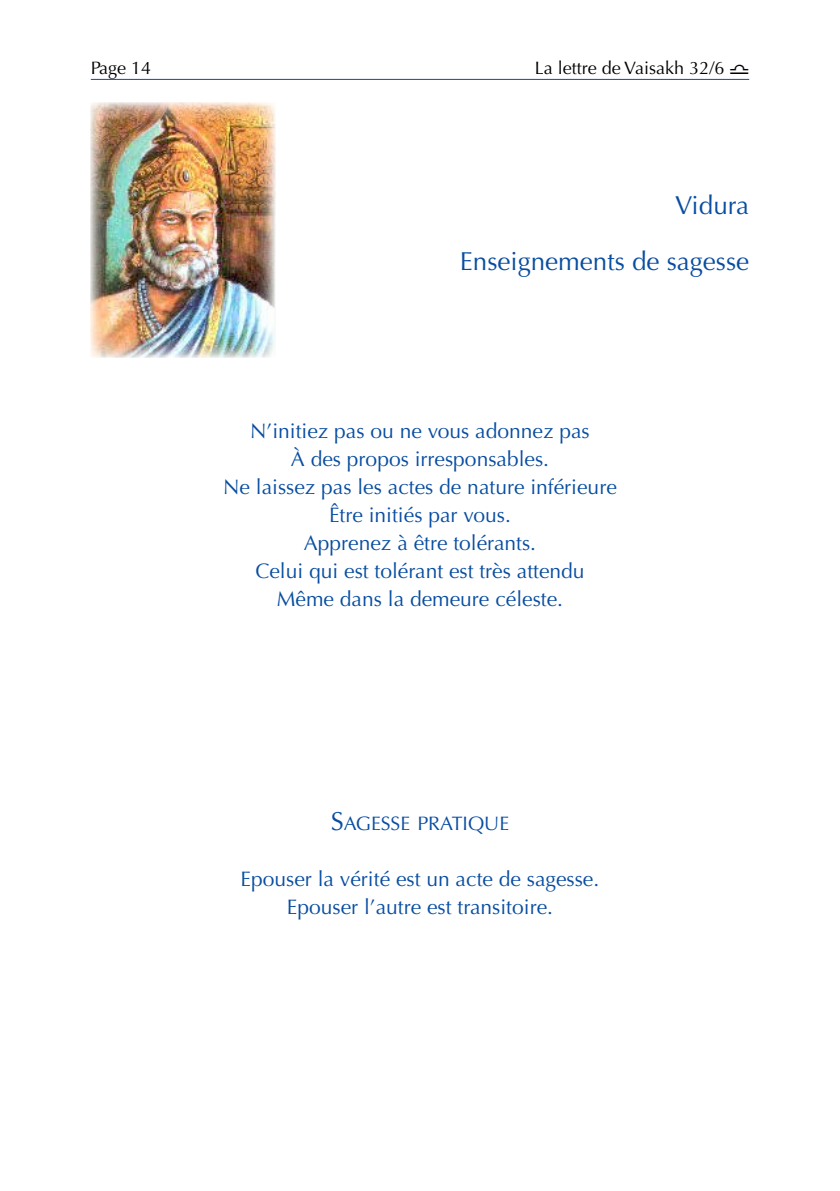
<style>
.page{position:relative;width:840px;height:1191px;background:#fff}
.page>*{position:absolute;margin:0;border:0;box-sizing:border-box;transform-origin:0 0}
.t1{font:26px/56px "Optima";color:#084da1;text-align:right}
.t2{font:21px/28px "Optima";color:#084da1;text-align:center}
.t3{font:19.6px "Optima";color:#084da1}
.t4{font:18px "Optima";color:#000}
.s1{font-family:"Glyphs"}
.s2{font-size:26px}
</style>
<div class="page">
<hr style="left:91px;top:79px;width:657px;height:1px;background:#084da1">
<img style="left:91px;top:102px;width:184px;height:255px">
<p class="t4" style="left:91px;top:57px;width:62px">Page 14</p>
<p class="t4" style="left:534px;top:57px;width:216px">La lettre de Vaisakh 32/6 <span class="s1">7</span></p>
<p class="t1" style="left:459px;top:177px;width:290px">Vidura<br>Enseignements de sagesse</p>
<p class="t2" style="left:223px;top:417px;width:395px">N’initiez pas ou ne vous adonnez pas<br>À des propos irresponsables.<br>Ne laissez pas les actes de nature inférieure<br>Être initiés par vous.<br>Apprenez à être tolérants.<br>Celui qui est tolérant est très attendu<br>Même dans la demeure céleste.</p>
<p class="t3" style="left:330px;top:812px;width:180px"><span class="s2">S</span>AGESSE PRATIQUE</p>
<p class="t2" style="left:240px;top:865px;width:360px">Epouser la vérité est un acte de sagesse.<br>Epouser l’autre est transitoire.</p>
</div>
